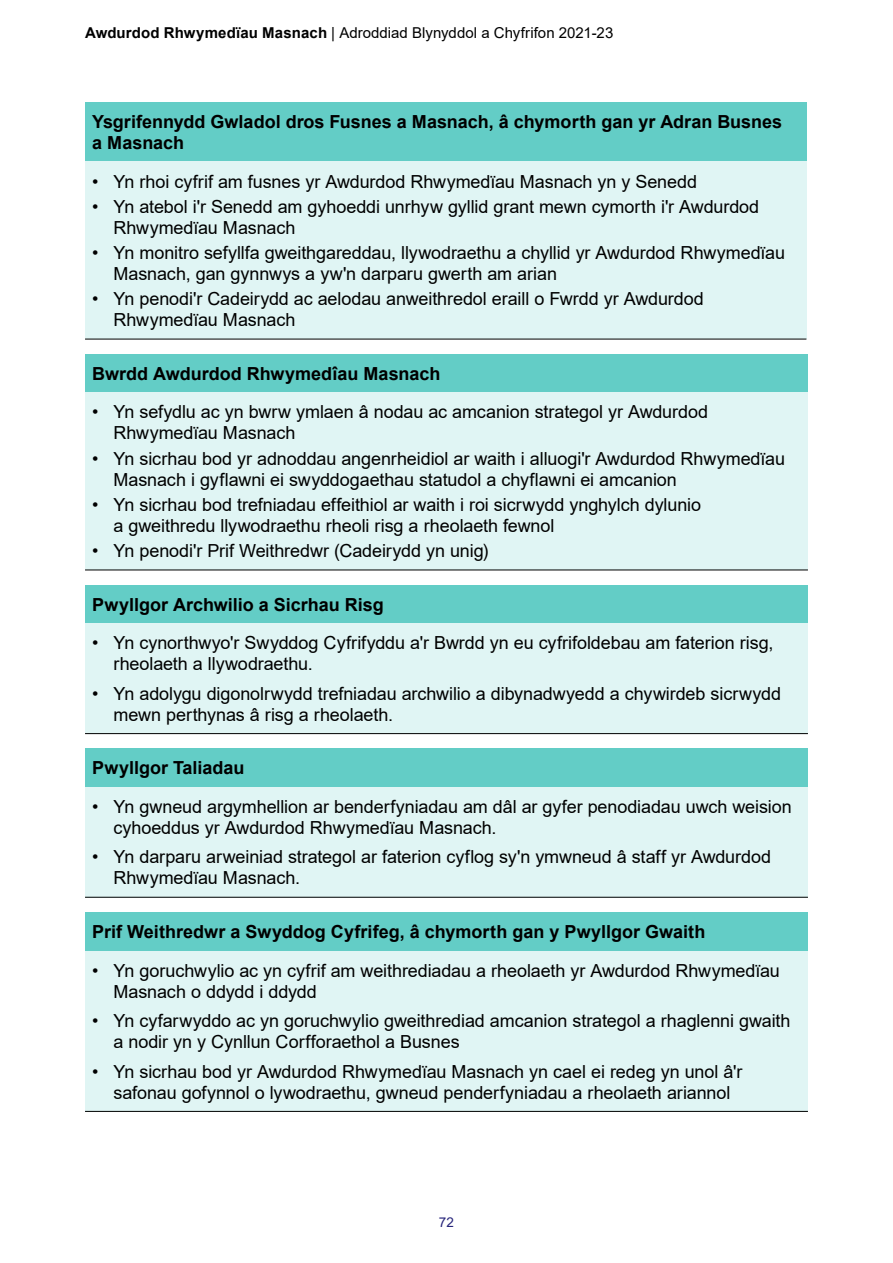
<style>
.page{position:relative;width:893px;height:1263px;background:#fff}
.page>*{position:absolute;margin:0;border:0;box-sizing:border-box;transform-origin:0 0}
.t1{font:18px/21px "Arial";letter-spacing:-.005em;color:#000}
.t2{font:700 18px/21px "Arial";color:#000}
.t3{font:15px "Arial";letter-spacing:.005em;color:#000}
.t4{font:13.5px "Arial";color:#252379}
.s1{font-weight:700}
</style>
<div class="page">
<div style="left:85px;top:102px;width:721px;height:60px;background:#63cdc6"></div>
<div style="left:85px;top:162px;width:721px;height:177px;background:#e0f5f4"></div>
<hr style="left:85px;top:339px;width:721px;height:1px;background:#000">
<div style="left:85px;top:354px;width:723px;height:39px;background:#63cdc6"></div>
<div style="left:85px;top:393px;width:723px;height:177px;background:#e0f5f4"></div>
<hr style="left:85px;top:570px;width:723px;height:1px;background:#000">
<div style="left:85px;top:585px;width:723px;height:38px;background:#63cdc6"></div>
<div style="left:85px;top:623px;width:723px;height:111px;background:#e0f5f4"></div>
<hr style="left:85px;top:733px;width:723px;height:1px;background:#000">
<div style="left:85px;top:748px;width:723px;height:39px;background:#63cdc6"></div>
<div style="left:85px;top:787px;width:723px;height:110px;background:#e0f5f4"></div>
<hr style="left:85px;top:897px;width:723px;height:1px;background:#000">
<div style="left:85px;top:912px;width:723px;height:39px;background:#63cdc6"></div>
<div style="left:85px;top:951px;width:723px;height:160px;background:#e0f5f4"></div>
<hr style="left:85px;top:1111px;width:723px;height:1px;background:#000">
<p class="t3" style="left:85px;top:22px;width:530px"><span class="s1">Awdurdod Rhwymedïau Masnach</span> | Adroddiad Blynyddol a Chyfrifon 2021-23</p>
<p class="t2" style="left:92px;top:111px;width:691px">Ysgrifennydd Gwladol dros Fusnes a Masnach, â chymorth gan yr Adran Busnes a Masnach</p>
<p class="t1" style="left:92px;top:171px;width:606px">• Yn rhoi cyfrif am fusnes yr Awdurdod Rhwymedïau Masnach yn y Senedd</p>
<p class="t1" style="left:114px;top:196px;width:647px;text-indent:-21px">• Yn atebol i'r Senedd am gyhoeddi unrhyw gyllid grant mewn cymorth i'r Awdurdod<br>Rhwymedïau Masnach</p>
<p class="t1" style="left:114px;top:242px;width:673px;text-indent:-21px">• Yn monitro sefyllfa gweithgareddau, llywodraethu a chyllid yr Awdurdod Rhwymedïau<br>Masnach, gan gynnwys a yw'n darparu gwerth am arian</p>
<p class="t1" style="left:114px;top:288px;width:592px;text-indent:-21px">• Yn penodi'r Cadeirydd ac aelodau anweithredol eraill o Fwrdd yr Awdurdod<br>Rhwymedïau Masnach</p>
<p class="t2" style="left:92px;top:363px;width:350px">Bwrdd Awdurdod Rhwymedîau Masnach</p>
<p class="t1" style="left:114px;top:401px;width:596px;text-indent:-21px">• Yn sefydlu ac yn bwrw ymlaen â nodau ac amcanion strategol yr Awdurdod<br>Rhwymedïau Masnach</p>
<p class="t1" style="left:114px;top:448px;width:673px;text-indent:-21px">• Yn sicrhau bod yr adnoddau angenrheidiol ar waith i alluogi'r Awdurdod Rhwymedïau<br>Masnach i gyflawni ei swyddogaethau statudol a chyflawni ei amcanion</p>
<p class="t1" style="left:114px;top:494px;width:589px;text-indent:-21px">• Yn sicrhau bod trefniadau effeithiol ar waith i roi sicrwydd ynghylch dylunio a gweithredu llywodraethu rheoli risg a rheolaeth fewnol</p>
<p class="t1" style="left:92px;top:540px;width:398px">• Yn penodi'r Prif Weithredwr (Cadeirydd yn unig)</p>
<p class="t2" style="left:92px;top:594px;width:293px">Pwyllgor Archwilio a Sicrhau Risg</p>
<p class="t1" style="left:114px;top:632px;width:661px;text-indent:-21px">• Yn cynorthwyo'r Swyddog Cyfrifyddu a'r Bwrdd yn eu cyfrifoldebau am faterion risg, rheolaeth a llywodraethu.</p>
<p class="t1" style="left:114px;top:683px;width:669px;text-indent:-21px">• Yn adolygu digonolrwydd trefniadau archwilio a dibynadwyedd a chywirdeb sicrwydd mewn perthynas â risg a rheolaeth.</p>
<p class="t2" style="left:92px;top:758px;width:154px">Pwyllgor Taliadau</p>
<p class="t1" style="left:114px;top:796px;width:680px;text-indent:-21px">• Yn gwneud argymhellion ar benderfyniadau am dâl ar gyfer penodiadau uwch weision cyhoeddus yr Awdurdod Rhwymedïau Masnach.</p>
<p class="t1" style="left:114px;top:846px;width:659px;text-indent:-21px">• Yn darparu arweiniad strategol ar faterion cyflog sy'n ymwneud â staff yr Awdurdod<br>Rhwymedïau Masnach.</p>
<p class="t2" style="left:92px;top:921px;width:615px">Prif Weithredwr a Swyddog Cyfrifeg, â chymorth gan y Pwyllgor Gwaith</p>
<p class="t1" style="left:114px;top:960px;width:668px;text-indent:-21px">• Yn goruchwylio ac yn cyfrif am weithrediadau a rheolaeth yr Awdurdod Rhwymedïau<br>Masnach o ddydd i ddydd</p>
<p class="t1" style="left:114px;top:1010px;width:679px;text-indent:-21px">• Yn cyfarwyddo ac yn goruchwylio gweithrediad amcanion strategol a rhaglenni gwaith a nodir yn y Cynllun Corfforaethol a Busnes</p>
<p class="t1" style="left:92px;top:1061px;width:652px;text-align:center">• Yn sicrhau bod yr Awdurdod Rhwymedïau Masnach yn cael ei redeg yn unol â'r safonau gofynnol o lywodraethu, gwneud penderfyniadau a rheolaeth ariannol</p>
<p class="t4" style="left:439px;top:1213px;width:17px">72</p>
</div>
